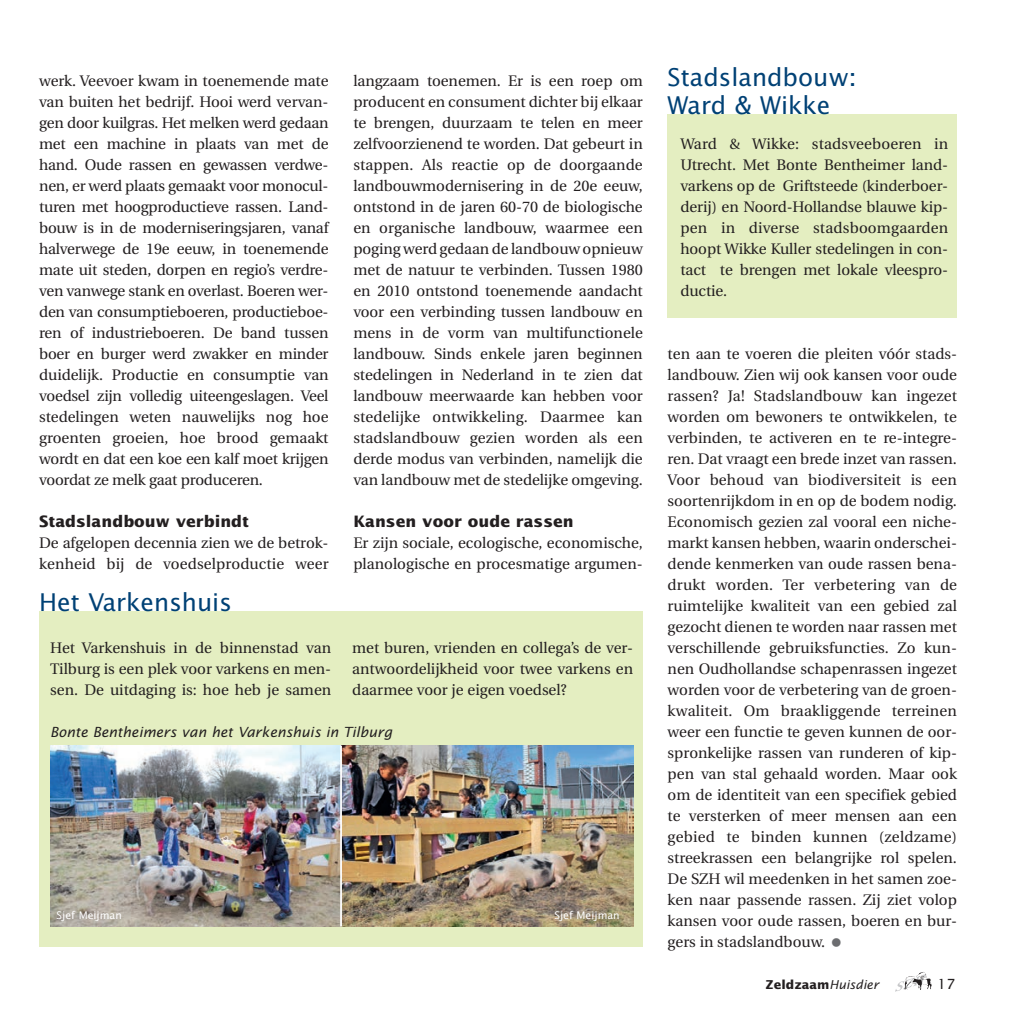
<style>
.page{position:relative;width:1021px;height:1021px;background:#fff}
.page>*{position:absolute;margin:0;border:0;box-sizing:border-box;transform-origin:0 0}
.t1{font:24.5px/28px "Lucida Sans";color:#004175}
.t2{font:700 15.75px "Lucida Sans";color:#231f20}
.t3{font:15.22px/21px "Utopia";color:#231f20;text-align:justify}
.t4{font:italic 14px "Lucida Sans";color:#231f20}
.t5{font:14px "Lucida Sans";color:#231f20}
.t6{font:700 12.25px "Lucida Sans";color:#231f20}
.t7{font:10.5px "Lucida Sans";color:#fff}
.s1{font-weight:400;font-style:italic}
</style>
<div class="page">
<div style="left:667px;top:114px;width:290px;height:203px;background:#e4eec1"></div>
<svg style="left:895px;top:972px;width:37px;height:20px"></svg>
<div style="left:39px;top:611px;width:604px;height:336px;background:#e4eec1"></div>
<img style="left:50px;top:746px;width:583px;height:180px">
<hr style="left:340px;top:746px;width:2px;height:180px;background:#fff">
<p class="t3" style="left:39px;top:71px;width:291px">werk. Veevoer kwam in toenemende mate van buiten het bedrijf. Hooi werd vervan&shy;gen door kuilgras. Het melken werd gedaan met een machine in plaats van met de hand. Oude rassen en gewassen verdwe&shy;nen, er werd plaats gemaakt voor monocul&shy;turen met hoogproductieve rassen. Land&shy;bouw is in de moderniseringsjaren, vanaf halverwege de 19e eeuw, in toenemende mate uit steden, dorpen en regio’s verdre&shy;ven vanwege stank en overlast. Boeren wer&shy;den van consumptieboeren, productieboe&shy;ren of industrieboeren. De band tussen boer en burger werd zwakker en minder duidelijk. Productie en consumptie van voedsel zijn volledig uiteengeslagen. Veel stedelingen weten nauwelijks nog hoe groenten groeien, hoe brood gemaakt wordt en dat een koe een kalf moet krijgen voordat ze melk gaat produceren.</p>
<p class="t2" style="left:39px;top:512px;width:211px">Stadslandbouw verbindt</p>
<p class="t3" style="left:39px;top:533px;width:291px">De afgelopen decennia zien we de betrok&shy;kenheid bij de voedselproductie weer</p>
<p class="t1" style="left:39px;top:588px;width:194px">Het Varkenshuis</p>
<p class="t3" style="left:353px;top:71px;width:291px">langzaam toenemen. Er is een roep om producent en consument dichter bij elkaar te brengen, duurzaam te telen en meer zelfvoorzienend te worden. Dat gebeurt in stappen. Als reactie op de doorgaande landbouwmodernisering in de 20e eeuw, ontstond in de jaren 60-70 de biologische en organische landbouw, waarmee een poging werd gedaan de landbouw opnieuw met de natuur te verbinden. Tussen 1980 en 2010 ontstond toenemende aandacht voor een verbinding tussen landbouw en mens in de vorm van multifunctionele landbouw. Sinds enkele jaren beginnen stedelingen in Nederland in te zien dat landbouw meerwaarde kan hebben voor stedelijke ontwikkeling. Daarmee kan stadslandbouw gezien worden als een derde modus van verbinden, namelijk die van landbouw met de stedelijke omgeving.</p>
<p class="t2" style="left:353px;top:512px;width:222px">Kansen voor oude rassen</p>
<p class="t3" style="left:353px;top:533px;width:291px">Er zijn sociale, ecologische, economische, planologische en procesmatige argumen-</p>
<p class="t3" style="left:50px;top:638px;width:282px">Het Varkenshuis in de binnenstad van Tilburg is een plek voor varkens en men&shy;sen. De uitdaging is: hoe heb je samen</p>
<p class="t3" style="left:352px;top:638px;width:282px">met buren, vrienden en collega’s de ver&shy;antwoordelijkheid voor twee varkens en daarmee voor je eigen voedsel?</p>
<p class="t4" style="left:50px;top:724px;width:343px">Bonte Bentheimers van het Varkenshuis in Tilburg</p>
<p class="t7" style="left:57px;top:909px;width:67px">Sjef Meijman</p>
<p class="t7" style="left:554px;top:909px;width:67px">Sjef Meijman</p>
<p class="t1" style="left:667px;top:63px;width:191px">Stadslandbouw:<br>Ward &amp; Wikke</p>
<p class="t3" style="left:680px;top:134px;width:269px">Ward &amp; Wikke: stadsveeboeren in Utrecht. Met Bonte Bentheimer land&shy;varkens op de Griftsteede (kinderboer&shy;derij) en Noord-Hollandse blauwe kip&shy;pen in diverse stadsboomgaarden hoopt Wikke Kuller stedelingen in con&shy;tact te brengen met lokale vleespro&shy;ductie.</p>
<p class="t3" style="left:667px;top:344px;width:291px">ten aan te voeren die pleiten vóór stads&shy;landbouw. Zien wij ook kansen voor oude rassen? Ja! Stadslandbouw kan ingezet worden om bewoners te ontwikkelen, te verbinden, te activeren en te re-integre&shy;ren. Dat vraagt een brede inzet van rassen.<br>Voor behoud van biodiversiteit is een soortenrijkdom in en op de bodem nodig.<br>Economisch gezien zal vooral een niche&shy;markt kansen hebben, waarin onderschei&shy;dende kenmerken van oude rassen bena&shy;drukt worden. Ter verbetering van de ruimtelijke kwaliteit van een gebied zal gezocht dienen te worden naar rassen met verschillende gebruiksfuncties. Zo kun&shy;nen Oudhollandse schapenrassen ingezet worden voor de verbetering van de groen&shy;kwaliteit. Om braakliggende terreinen weer een functie te geven kunnen de oor&shy;spronkelijke rassen van runderen of kip&shy;pen van stal gehaald worden. Maar ook om de identiteit van een specifiek gebied te versterken of meer mensen aan een gebied te binden kunnen (zeldzame) streekrassen een belangrijke rol spelen.<br>De SZH wil meedenken in het samen zoe&shy;ken naar passende rassen. Zij ziet volop kansen voor oude rassen, boeren en bur&shy;gers in stadslandbouw.</p>
<p class="t6" style="left:766px;top:977px;width:115px">Zeldzaam<span class="s1">Huisdier</span></p>
<p class="t5" style="left:937px;top:976px;width:19px">17</p>
</div>
